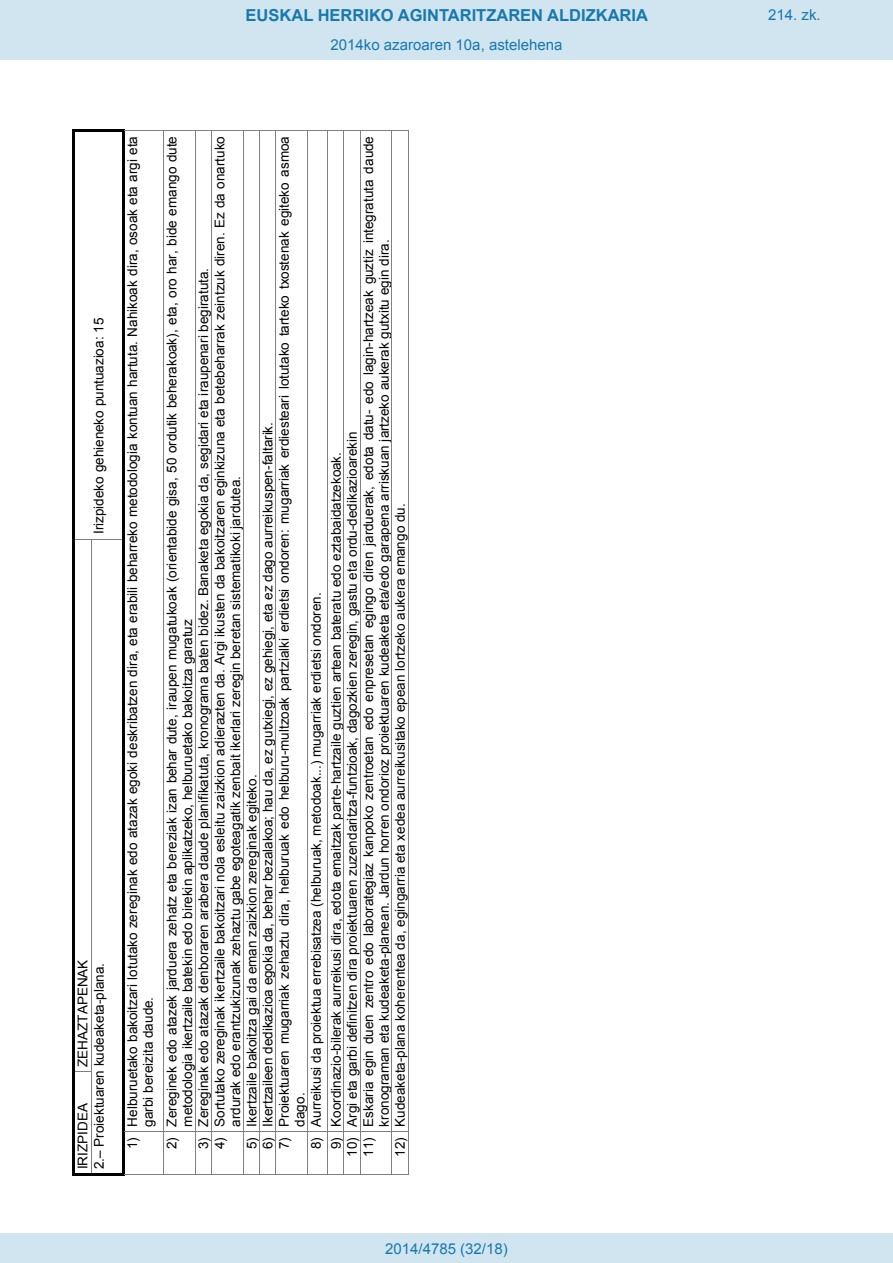
<style>
.page{position:relative;width:893px;height:1263px;background:#fff}
.page>*{position:absolute;margin:0;border:0;box-sizing:border-box;transform-origin:0 0}
.t1{font:700 16.5px "Arial";color:#1879ad}
.Paginacion_Centro{font:15px "Arial";color:#1879ad}
.t2{font:13.5px/15.5px "Arial";letter-spacing:.005em;color:#000}
</style>
<div class="page">
<hr style="left:73px;top:1072px;width:2px;height:101px;background:#000">
<hr style="left:73px;top:540px;width:2px;height:530px;background:#000">
<hr style="left:73px;top:132px;width:2px;height:406px;background:#000">
<hr style="left:75px;top:1173px;width:16px;height:3px;background:#000">
<hr style="left:91px;top:1072px;width:1px;height:101px;background:#808080">
<svg style="left:73px;top:1070px;width:19px;height:2px"></svg>
<hr style="left:91px;top:540px;width:1px;height:531px;background:#808080">
<svg style="left:73px;top:538px;width:18px;height:2px"></svg>
<svg style="left:73px;top:130px;width:18px;height:2px"></svg>
<hr style="left:91px;top:1173px;width:31px;height:3px;background:#000">
<hr style="left:91px;top:539px;width:31px;height:1px;background:#808080">
<hr style="left:91px;top:130px;width:31px;height:2px;background:#000">
<svg style="left:122px;top:1171px;width:3px;height:5px"></svg>
<hr style="left:122px;top:1132px;width:3px;height:39px;background:#000">
<hr style="left:122px;top:540px;width:3px;height:590px;background:#000">
<hr style="left:122px;top:132px;width:3px;height:406px;background:#000">
<hr style="left:125px;top:1174px;width:38px;height:1px;background:#808080">
<hr style="left:125px;top:1131px;width:38px;height:1px;background:#808080">
<hr style="left:125px;top:130px;width:38px;height:1px;background:#808080">
<hr style="left:163px;top:1132px;width:1px;height:42px;background:#808080">
<hr style="left:163px;top:131px;width:1px;height:1000px;background:#808080">
<hr style="left:164px;top:1174px;width:31px;height:1px;background:#808080">
<hr style="left:164px;top:1131px;width:31px;height:1px;background:#808080">
<hr style="left:164px;top:130px;width:31px;height:1px;background:#808080">
<hr style="left:195px;top:1132px;width:1px;height:42px;background:#808080">
<hr style="left:195px;top:131px;width:1px;height:1000px;background:#808080">
<svg style="left:195px;top:1174px;width:17px;height:1px"></svg>
<hr style="left:211px;top:1132px;width:1px;height:42px;background:#808080">
<svg style="left:195px;top:1131px;width:17px;height:1px"></svg>
<hr style="left:211px;top:131px;width:1px;height:1000px;background:#808080">
<svg style="left:195px;top:130px;width:17px;height:1px"></svg>
<hr style="left:212px;top:1174px;width:31px;height:1px;background:#808080">
<hr style="left:212px;top:1131px;width:31px;height:1px;background:#808080">
<hr style="left:212px;top:130px;width:31px;height:1px;background:#808080">
<hr style="left:243px;top:1132px;width:1px;height:42px;background:#808080">
<hr style="left:243px;top:131px;width:1px;height:1000px;background:#808080">
<hr style="left:259px;top:1132px;width:1px;height:42px;background:#808080">
<hr style="left:259px;top:131px;width:1px;height:1000px;background:#808080">
<svg style="left:243px;top:1174px;width:33px;height:1px"></svg>
<hr style="left:276px;top:1132px;width:1px;height:42px;background:#808080">
<svg style="left:243px;top:1131px;width:33px;height:1px"></svg>
<hr style="left:276px;top:131px;width:1px;height:1000px;background:#808080">
<svg style="left:243px;top:130px;width:33px;height:1px"></svg>
<hr style="left:276px;top:1174px;width:31px;height:1px;background:#808080">
<hr style="left:276px;top:1131px;width:31px;height:1px;background:#808080">
<hr style="left:276px;top:130px;width:31px;height:1px;background:#808080">
<hr style="left:307px;top:1132px;width:1px;height:42px;background:#808080">
<hr style="left:307px;top:131px;width:1px;height:1000px;background:#808080">
<hr style="left:327px;top:1132px;width:1px;height:42px;background:#808080">
<hr style="left:327px;top:131px;width:1px;height:1000px;background:#808080">
<hr style="left:344px;top:1132px;width:1px;height:42px;background:#808080">
<hr style="left:344px;top:131px;width:1px;height:1000px;background:#808080">
<svg style="left:307px;top:1174px;width:53px;height:1px"></svg>
<hr style="left:360px;top:1132px;width:1px;height:42px;background:#808080">
<svg style="left:307px;top:1131px;width:53px;height:1px"></svg>
<hr style="left:360px;top:131px;width:1px;height:1000px;background:#808080">
<svg style="left:307px;top:130px;width:53px;height:1px"></svg>
<hr style="left:360px;top:1174px;width:32px;height:1px;background:#808080">
<hr style="left:360px;top:1131px;width:32px;height:1px;background:#808080">
<hr style="left:360px;top:130px;width:32px;height:1px;background:#808080">
<hr style="left:392px;top:1132px;width:1px;height:42px;background:#808080">
<hr style="left:392px;top:131px;width:1px;height:1000px;background:#808080">
<svg style="left:392px;top:1174px;width:17px;height:1px"></svg>
<hr style="left:408px;top:1132px;width:1px;height:42px;background:#808080">
<svg style="left:392px;top:1131px;width:17px;height:1px"></svg>
<hr style="left:408px;top:131px;width:1px;height:1000px;background:#808080">
<svg style="left:392px;top:130px;width:17px;height:1px"></svg>
<div style="left:0;top:0;width:893px;height:60px;background:#d0e5f0"></div>
<div style="left:0;top:1233px;width:893px;height:30px;background:#d0e5f0"></div>
<p class="t1" style="left:246px;top:4px;width:404px">EUSKAL HERRIKO AGINTARITZAREN ALDIZKARIA</p>
<p class="Paginacion_Centro" style="left:768px;top:5px;width:54px">214. zk.</p>
<p class="Paginacion_Centro" style="left:331px;top:35px;width:233px">2014ko azaroaren 10a, astelehena</p>
<p class="t2" style="left:91px;top:534px;width:218px;rotate:-90deg">Irizpideko gehieneko puntuazioa: 15</p>
<p class="t2" style="left:75px;top:1067px;width:109px;rotate:-90deg">ZEHAZTAPENAK</p>
<p class="t2" style="left:92px;top:1169px;width:208px;rotate:-90deg">2.– Proiektuaren kudeaketa-plana.</p>
<p class="t2" style="left:75px;top:1169px;width:68px;rotate:-90deg">IRIZPIDEA</p>
<p class="t2" style="left:212px;top:1127px;width:992px;text-indent:-22px;rotate:-90deg">4) Sortutako zereginak ikertzaile bakoitzari nola esleitu zaizkion adierazten da. Argi ikusten da bakoitzaren eginkizuna eta betebeharrak zeintzuk diren. Ez da onartuko ardurak edo erantzukizunak zehaztu gabe egoteagatik zenbait ikerlari zeregin beretan sistematikoki jardutea.</p>
<p class="t2" style="left:125px;top:1127px;width:992px;text-indent:-22px;rotate:-90deg">1) Helburuetako bakoitzari lotutako zereginak edo atazak egoki deskribatzen dira, eta erabili beharreko metodologia kontuan hartuta. Nahikoak dira, osoak eta argi eta garbi bereizita daude.</p>
<p class="t2" style="left:164px;top:1127px;width:992px;text-indent:-22px;rotate:-90deg">2) Zereginek edo atazek jarduera zehatz eta bereziak izan behar dute, iraupen mugatukoak (orientabide gisa, 50 ordutik beherakoak), eta, oro har, bide emango dute metodologia ikertzaile batekin edo birekin aplikatzeko, helburuetako bakoitza garatuz</p>
<p class="t2" style="left:361px;top:1127px;width:992px;text-indent:-30px;rotate:-90deg">11) Eskaria egin duen zentro edo laborategiaz kanpoko zentroetan edo enpresetan egingo diren jarduerak, edota datu- edo lagin-hartzeak guztiz integratuta daude kronograman eta kudeaketa-planean. Jardun horren ondorioz proiektuaren kudeaketa eta/edo garapena arriskuan jartzeko aukerak gutxitu egin dira.</p>
<p class="t2" style="left:276px;top:1127px;width:992px;text-indent:-22px;rotate:-90deg">7) Proiektuaren mugarriak zehaztu dira, helburuak edo helburu-multzoak partzialki erdietsi ondoren: mugarriak erdiesteari lotutako tarteko txostenak egiteko asmoa dago.</p>
<p class="t2" style="left:196px;top:1149px;width:883px;rotate:-90deg">3) Zereginak edo atazak denboraren arabera daude planifikatuta, kronograma baten bidez. Banaketa egokia da, segidari eta iraupenari begiratuta.</p>
<p class="t2" style="left:260px;top:1149px;width:729px;rotate:-90deg">6) Ikertzaileen dedikazioa egokia da, behar bezalakoa; hau da, ez gutxiegi, ez gehiegi, eta ez dago aurreikuspen-faltarik.</p>
<p class="t2" style="left:345px;top:1156px;width:726px;rotate:-90deg">10) Argi eta garbi definitzen dira proiektuaren zuzendaritza-funtzioak, dagozkien zeregin, gastu eta ordu-dedikazioarekin</p>
<p class="t2" style="left:328px;top:1149px;width:699px;rotate:-90deg">9) Koordinazio-bilerak aurreikusi dira, edota emaitzak parte-hartzaile guztien artean bateratu edo eztabaidatzekoak.</p>
<p class="t2" style="left:393px;top:1156px;width:655px;rotate:-90deg">12) Kudeaketa-plana koherentea da, egingarria eta xedea aurreikusitako epean lortzeko aukera emango du.</p>
<p class="t2" style="left:308px;top:1149px;width:558px;rotate:-90deg">8) Aurreikusi da proiektua errebisatzea (helburuak, metodoak...) mugarriak erdietsi ondoren.</p>
<p class="t2" style="left:244px;top:1149px;width:376px;rotate:-90deg">5) Ikertzaile bakoitza gai da eman zaizkion zereginak egiteko.</p>
<p class="Paginacion_Centro" style="left:385px;top:1238px;width:124px">2014/4785 (32/18)</p>
</div>
